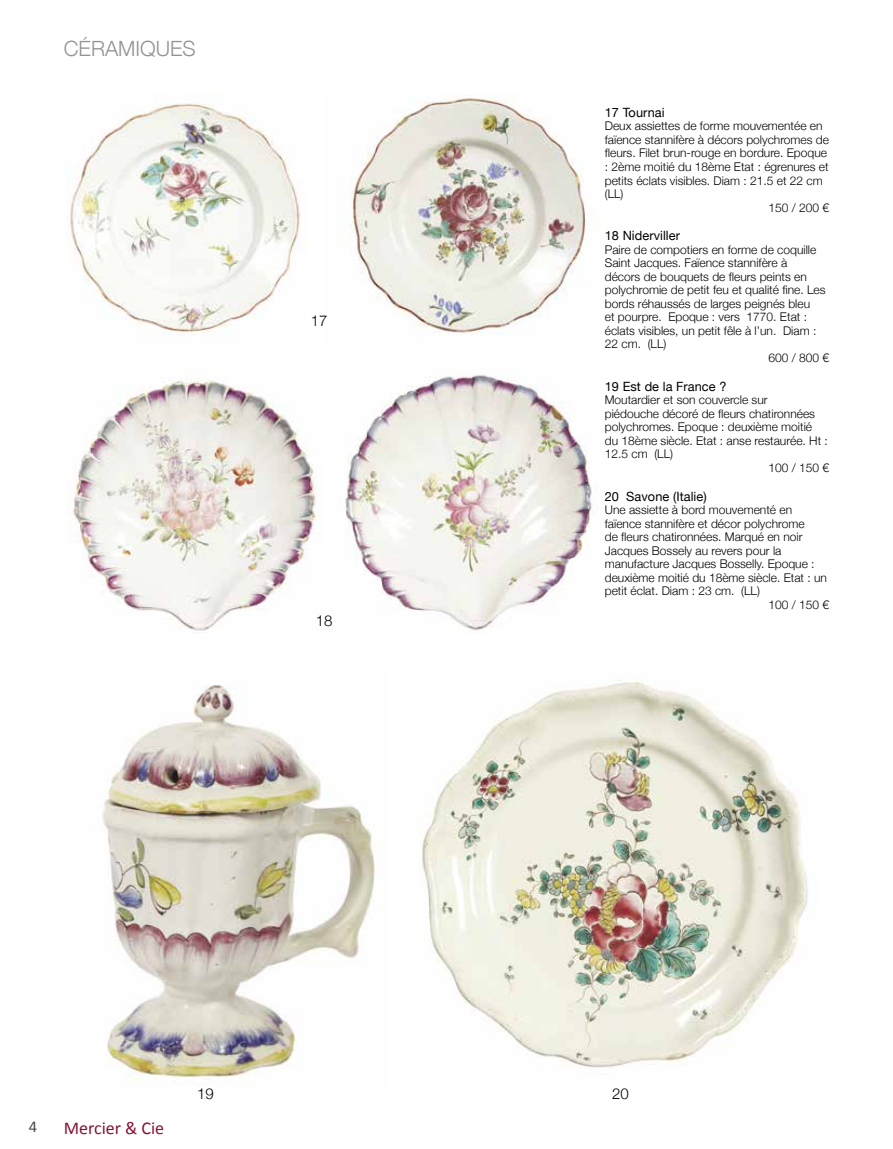
<style>
.page{position:relative;width:893px;height:1149px;background:#fff}
.page>*{position:absolute;margin:0;border:0;box-sizing:border-box;transform-origin:0 0}
.t1{font:300 21px "Helvetica Neue";color:#939393}
.t2{font:18px "Calibri";color:#841533}
.t3{font:16.5px "Calibri";color:#484848}
.t4{font:300 15px "Helvetica Neue";color:#000}
.t5{font:12.75px "Helvetica Neue";letter-spacing:.005em;color:#000}
.t6{font:300 12px "Helvetica Neue";color:#000}
</style>
<div class="page">
<img style="left:66px;top:103px;width:234px;height:232px">
<img style="left:350px;top:97px;width:238px;height:238px">
<img style="left:66px;top:369px;width:251px;height:262px">
<img style="left:345px;top:375px;width:247px;height:256px">
<img style="left:102px;top:685px;width:281px;height:399px">
<img style="left:420px;top:680px;width:388px;height:388px">
<h1 class="t1" style="left:64px;top:31px;width:134px">CÉRAMIQUES</h1>
<p class="t4" style="left:311px;top:308px;width:18px">17</p>
<p class="t4" style="left:316px;top:608px;width:18px">18</p>
<p class="t5" style="left:605px;top:103px;width:61px">17 Tournai</p>
<p class="t6" style="left:605px;top:116px;width:219px">Deux assiettes de forme mouvementée en</p>
<p class="t6" style="left:605px;top:130px;width:226px">faïence stannifère à décors polychromes de</p>
<p class="t6" style="left:605px;top:143px;width:224px">fleurs. Filet brun-rouge en bordure. Epoque</p>
<p class="t6" style="left:605px;top:157px;width:225px">: 2ème moitié du 18ème Etat : égrenures et</p>
<p class="t6" style="left:605px;top:170px;width:220px">petits éclats visibles. Diam : 21.5 et 22 cm</p>
<p class="t6" style="left:605px;top:184px;width:20px">(LL)</p>
<p class="t6" style="left:768px;top:197px;width:62px">150 / 200 €</p>
<p class="t5" style="left:605px;top:226px;width:77px">18 Niderviller</p>
<p class="t6" style="left:605px;top:240px;width:213px">Paire de compotiers en forme de coquille</p>
<p class="t6" style="left:605px;top:253px;width:184px">Saint Jacques. Faïence stannifère à</p>
<p class="t6" style="left:605px;top:267px;width:204px">décors de bouquets de fleurs peints en</p>
<p class="t6" style="left:605px;top:280px;width:222px">polychromie de petit feu et qualité fine. Les</p>
<p class="t6" style="left:605px;top:294px;width:207px">bords réhaussés de larges peignés bleu</p>
<p class="t6" style="left:605px;top:307px;width:204px">et pourpre. Epoque : vers 1770. Etat :</p>
<p class="t6" style="left:605px;top:321px;width:213px">éclats visibles, un petit fêle à l’un. Diam :</p>
<p class="t6" style="left:605px;top:334px;width:63px">22 cm. (LL)</p>
<p class="t6" style="left:768px;top:348px;width:62px">600 / 800 €</p>
<p class="t5" style="left:605px;top:377px;width:123px">19 Est de la France ?</p>
<p class="t6" style="left:605px;top:390px;width:164px">Moutardier et son couvercle sur</p>
<p class="t6" style="left:605px;top:404px;width:212px">piédouche décoré de fleurs chatironnées</p>
<p class="t6" style="left:605px;top:417px;width:209px">polychromes. Epoque : deuxième moitié</p>
<p class="t6" style="left:605px;top:431px;width:225px">du 18ème siècle. Etat : anse restaurée. Ht :</p>
<p class="t6" style="left:605px;top:444px;width:70px">12.5 cm (LL)</p>
<p class="t6" style="left:768px;top:458px;width:62px">100 / 150 €</p>
<p class="t5" style="left:605px;top:487px;width:103px">20 Savone (Italie)</p>
<p class="t6" style="left:605px;top:500px;width:189px">Une assiette à bord mouvementé en</p>
<p class="t6" style="left:605px;top:513px;width:201px">faïence stannifère et décor polychrome</p>
<p class="t6" style="left:605px;top:527px;width:199px">de fleurs chatironnées. Marqué en noir</p>
<p class="t6" style="left:605px;top:540px;width:178px">Jacques Bossely au revers pour la</p>
<p class="t6" style="left:605px;top:554px;width:211px">manufacture Jacques Bosselly. Epoque :</p>
<p class="t6" style="left:605px;top:567px;width:224px">deuxième moitié du 18ème siècle. Etat : un</p>
<p class="t6" style="left:605px;top:581px;width:157px">petit éclat. Diam : 23 cm. (LL)</p>
<p class="t6" style="left:768px;top:594px;width:62px">100 / 150 €</p>
<h3 class="t3" style="left:29px;top:1115px;width:10px">4</h3>
<h2 class="t2" style="left:64px;top:1114px;width:102px">Mercier &amp; Cie</h2>
<p class="t4" style="left:197px;top:1081px;width:18px">19</p>
<p class="t4" style="left:612px;top:1081px;width:18px">20</p>
</div>
